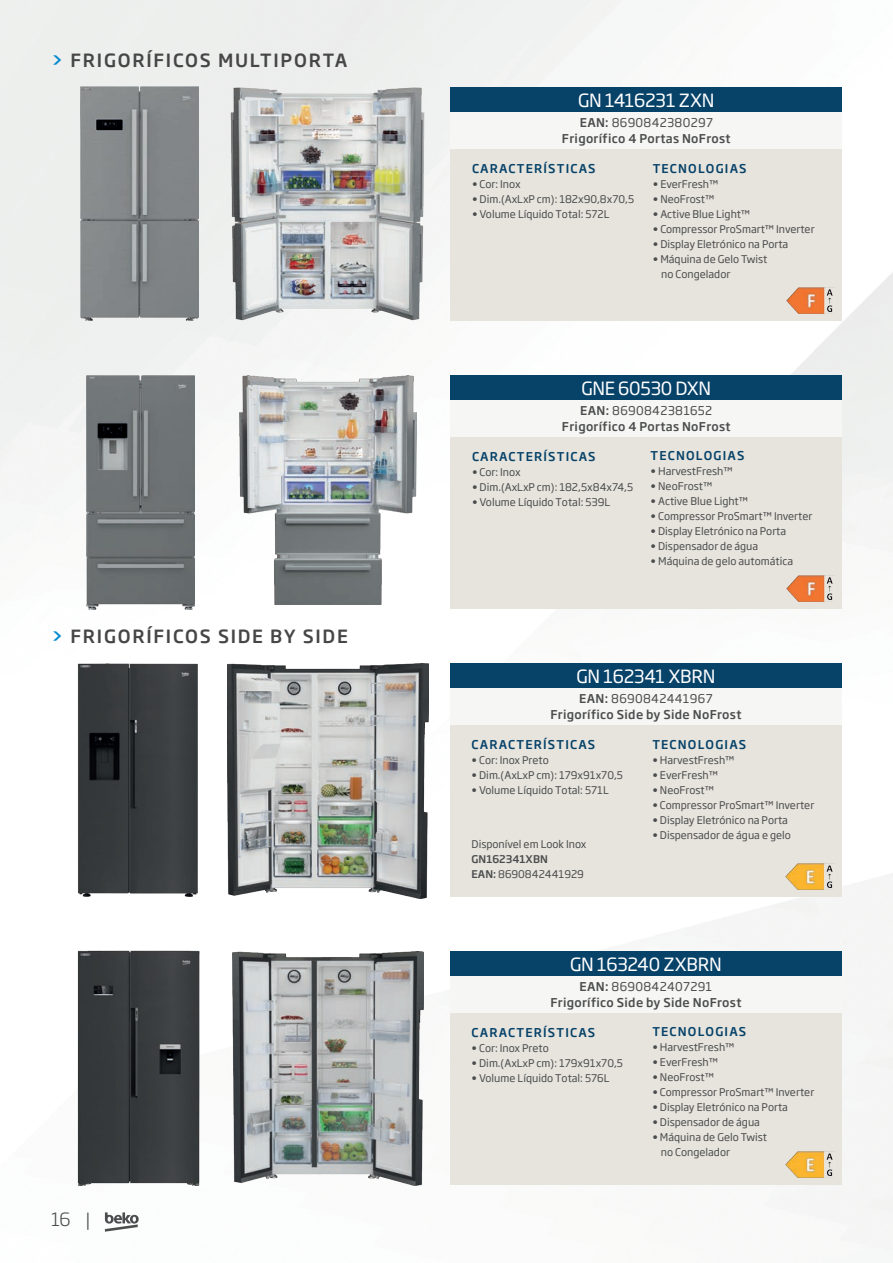
<style>
.page{position:relative;width:893px;height:1263px;background:#fff}
.page>*{position:absolute;margin:0;border:0;box-sizing:border-box;transform-origin:0 0}
.t1{font:18px "Soho Gothic Pro";letter-spacing:-.02em;color:#fff}
.t2{font:500 18px "Soho Gothic Pro";letter-spacing:.095em;color:#464646}
.t3{font:300 18px "Soho Gothic Pro";color:#4b4c4d}
.t4{font:500 12px "Soho Gothic Pro";letter-spacing:.025em;color:#4b4c4d}
.tit{font:500 12px "Soho Gothic Pro";letter-spacing:.1em;color:#074269}
.t5{font:12px "Soho Gothic Pro";letter-spacing:.025em;color:#4b4c4d}
.test{font:10.5px/15px "Soho Gothic Pro";color:#4b4c4d}
.s1{color:#0089cf}
.s2{font-weight:500}
</style>
<div class="page">
<img style="left:0;top:0;width:893px;height:1250px">
<svg style="left:105px;top:1212px;width:34px;height:20px"></svg>
<img style="left:77px;top:663px;width:123px;height:234px">
<div style="left:450px;top:1013px;width:392px;height:172px;background:#e6e4dd"></div>
<img style="left:76px;top:951px;width:124px;height:234px">
<div style="left:450px;top:951px;width:392px;height:25px;background:#074269"></div>
<div style="left:450px;top:976px;width:392px;height:36px;background:#f6f6f4"></div>
<img style="left:786px;top:1151px;width:48px;height:27px">
<div style="left:450px;top:725px;width:392px;height:172px;background:#e6e4dd"></div>
<div style="left:450px;top:663px;width:392px;height:26px;background:#074269"></div>
<div style="left:450px;top:689px;width:392px;height:36px;background:#f6f6f4"></div>
<img style="left:786px;top:863px;width:48px;height:27px">
<img style="left:232px;top:951px;width:191px;height:234px">
<div style="left:451px;top:437px;width:391px;height:172px;background:#e6e4dd"></div>
<img style="left:87px;top:375px;width:107px;height:234px">
<div style="left:451px;top:375px;width:391px;height:26px;background:#074269"></div>
<div style="left:451px;top:401px;width:391px;height:36px;background:#f6f6f4"></div>
<img style="left:786px;top:575px;width:49px;height:27px">
<img style="left:240px;top:375px;width:176px;height:229px">
<img style="left:227px;top:663px;width:201px;height:235px">
<img style="left:81px;top:87px;width:118px;height:234px">
<div style="left:451px;top:149px;width:391px;height:172px;background:#e6e4dd"></div>
<div style="left:451px;top:87px;width:391px;height:25px;background:#074269"></div>
<div style="left:451px;top:113px;width:391px;height:36px;background:#f6f6f4"></div>
<img style="left:786px;top:287px;width:49px;height:27px">
<img style="left:227px;top:69px;width:201px;height:270px">
<p class="t2" style="left:51px;top:49px;width:298px"><span class="s1">&gt;</span> FRIGORÍFICOS MULTIPORTA</p>
<p class="t2" style="left:51px;top:625px;width:298px"><span class="s1">&gt;</span> FRIGORÍFICOS SIDE BY SIDE</p>
<h1 class="t3" style="left:51px;top:1208px;width:41px">16 |</h1>
<p class="t1" style="left:578px;top:89px;width:138px">GN 1416231 ZXN</p>
<p class="t5" style="left:580px;top:115px;width:135px"><span class="s2">EAN:</span> 8690842380297</p>
<p class="t4" style="left:562px;top:131px;width:170px">Frigorífico 4 Portas NoFrost</p>
<p class="tit" style="left:472px;top:161px;width:125px">CARACTERÍSTICAS</p>
<p class="test" style="left:472px;top:177px;width:50px">• Cor: Inox</p>
<p class="test" style="left:472px;top:192px;width:164px">• Dim.(AxLxP cm): 182x90,8x70,5</p>
<p class="test" style="left:472px;top:207px;width:139px">• Volume Líquido Total: 572L</p>
<p class="tit" style="left:653px;top:161px;width:95px">TECNOLOGIAS</p>
<p class="test" style="left:653px;top:177px;width:67px">• EverFresh™</p>
<p class="test" style="left:653px;top:192px;width:63px">• NeoFrost™</p>
<p class="test" style="left:653px;top:207px;width:99px">• Active Blue Light™</p>
<p class="test" style="left:653px;top:222px;width:163px">• Compressor ProSmart™ Inverter</p>
<p class="test" style="left:653px;top:237px;width:137px">• Display Eletrónico na Porta</p>
<p class="test" style="left:661px;top:252px;width:108px;text-indent:-9px">• Máquina de Gelo Twist no Congelador</p>
<p class="t1" style="left:581px;top:377px;width:131px">GNE 60530 DXN</p>
<p class="t5" style="left:580px;top:403px;width:134px"><span class="s2">EAN:</span> 8690842381652</p>
<p class="t4" style="left:562px;top:419px;width:170px">Frigorífico 4 Portas NoFrost</p>
<p class="tit" style="left:472px;top:449px;width:125px">CARACTERÍSTICAS</p>
<p class="test" style="left:472px;top:465px;width:50px">• Cor: Inox</p>
<p class="test" style="left:472px;top:480px;width:163px">• Dim.(AxLxP cm): 182,5x84x74,5</p>
<p class="test" style="left:472px;top:495px;width:140px">• Volume Líquido Total: 539L</p>
<p class="tit" style="left:651px;top:448px;width:95px">TECNOLOGIAS</p>
<p class="test" style="left:651px;top:463px;width:84px">• HarvestFresh™</p>
<p class="test" style="left:651px;top:478px;width:63px">• NeoFrost™</p>
<p class="test" style="left:651px;top:493px;width:99px">• Active Blue Light™</p>
<p class="test" style="left:651px;top:508px;width:163px">• Compressor ProSmart™ Inverter</p>
<p class="test" style="left:651px;top:523px;width:137px">• Display Eletrónico na Porta</p>
<p class="test" style="left:651px;top:538px;width:109px">• Dispensador de água</p>
<p class="test" style="left:651px;top:553px;width:144px">• Máquina de gelo automática</p>
<p class="t1" style="left:576px;top:665px;width:140px">GN 162341 XBRN</p>
<p class="t5" style="left:579px;top:691px;width:135px"><span class="s2">EAN:</span> 8690842441967</p>
<p class="t4" style="left:550px;top:707px;width:192px">Frigorífico Side by Side NoFrost</p>
<p class="tit" style="left:472px;top:737px;width:125px">CARACTERÍSTICAS</p>
<p class="test" style="left:472px;top:753px;width:79px">• Cor: Inox Preto</p>
<p class="test" style="left:472px;top:768px;width:153px">• Dim.(AxLxP cm): 179x91x70,5</p>
<p class="test" style="left:472px;top:783px;width:139px">• Volume Líquido Total: 571L</p>
<p class="test" style="left:472px;top:836px;width:116px">Disponível em Look Inox<br><span class="s2">GN162341XBN<br>EAN:</span> 8690842441929</p>
<p class="tit" style="left:652px;top:737px;width:95px">TECNOLOGIAS</p>
<p class="test" style="left:652px;top:753px;width:84px">• HarvestFresh™</p>
<p class="test" style="left:652px;top:768px;width:67px">• EverFresh™</p>
<p class="test" style="left:652px;top:783px;width:63px">• NeoFrost™</p>
<p class="test" style="left:652px;top:798px;width:163px">• Compressor ProSmart™ Inverter</p>
<p class="test" style="left:652px;top:813px;width:137px">• Display Eletrónico na Porta</p>
<p class="test" style="left:652px;top:828px;width:140px">• Dispensador de água e gelo</p>
<p class="t1" style="left:570px;top:953px;width:153px">GN 163240 ZXBRN</p>
<p class="t5" style="left:580px;top:979px;width:134px"><span class="s2">EAN:</span> 8690842407291</p>
<p class="t4" style="left:550px;top:995px;width:192px">Frigorífico Side by Side NoFrost</p>
<p class="tit" style="left:472px;top:1025px;width:125px">CARACTERÍSTICAS</p>
<p class="test" style="left:472px;top:1041px;width:79px">• Cor: Inox Preto</p>
<p class="test" style="left:472px;top:1056px;width:153px">• Dim.(AxLxP cm): 179x91x70,5</p>
<p class="test" style="left:472px;top:1071px;width:139px">• Volume Líquido Total: 576L</p>
<p class="tit" style="left:652px;top:1024px;width:95px">TECNOLOGIAS</p>
<p class="test" style="left:652px;top:1039px;width:84px">• HarvestFresh™</p>
<p class="test" style="left:652px;top:1054px;width:67px">• EverFresh™</p>
<p class="test" style="left:652px;top:1069px;width:63px">• NeoFrost™</p>
<p class="test" style="left:652px;top:1084px;width:163px">• Compressor ProSmart™ Inverter</p>
<p class="test" style="left:652px;top:1099px;width:137px">• Display Eletrónico na Porta</p>
<p class="test" style="left:652px;top:1114px;width:109px">• Dispensador de água</p>
<p class="test" style="left:661px;top:1129px;width:108px;text-indent:-9px">• Máquina de Gelo Twist no Congelador</p>
</div>
